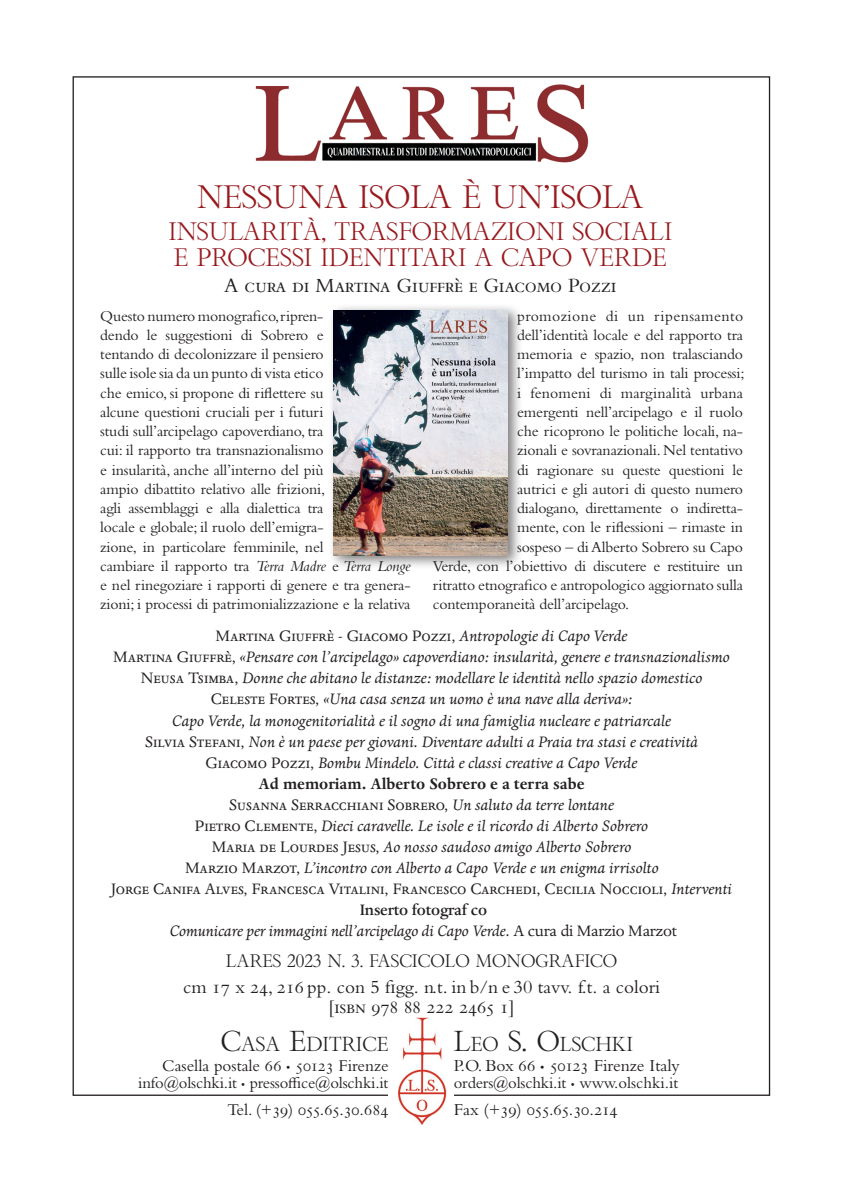
<style>
.page{position:relative;width:844px;height:1191px;background:#fff}
.page>*{position:absolute;margin:0;border:0;box-sizing:border-box;transform-origin:0 0}
.t1{font:31.5px "Bembo Titling MT Std";color:#981a1e}
.t2{font:24.5px/26.2px "Bembo Titling MT Std";color:#981a1e}
.t3{font:21px "Bembo Std";letter-spacing:-.02em;color:#231f20}
.t4{font:19.6px "Bembo Titling MT Std";color:#231f20}
.t5{font:19.25px/19.2px "Bembo Std";color:#231f20;text-align:center}
.t6{font:italic 17.5px/21px "Dante MT Pro";color:#231f20;text-align:center}
.t7{font:17.5px "Bembo Titling MT Std";color:#231f20}
.t8{font:17.5px "Bembo Std";color:#231f20}
.t9{font:17.5px "Bembo Std";letter-spacing:-.02em;color:#231f20}
.t10{font:17.15px "Bembo Std";color:#231f20}
.t11{font:17.15px "Bembo Std";letter-spacing:-.02em;color:#231f20}
.t12{font:16.62px "Bembo Std";letter-spacing:-.01em;color:#231f20}
.t13{font:15.75px/19.2px "Bembo Std";letter-spacing:-.01em;color:#231f20}
.t14{font:15.75px "Bembo Std";letter-spacing:.025em;color:#231f20}
.s1{font-style:italic}
.s2{font-style:normal}
.s3{font-weight:700;font-style:normal}
.s4{font-weight:500;font-style:normal}
.s5{font-size:28px}
.s6{font-size:11.9px}
.s7{font-size:11.38px}
.s8{font-size:12.25px}
</style>
<div class="page">
<img style="left:398px;top:1017px;width:48px;height:107px">
<div style="left:328px;top:303px;width:194px;height:266px;background:#231f20;opacity:.6"></div>
<img style="left:333px;top:310px;width:174px;height:245px">
<img style="left:255px;top:84px;width:334px;height:79px">
<h1 class="t1" style="left:197px;top:178px;width:448px">NESSUNA ISOLA È UN’ISOLA</h1>
<h2 class="t2" style="left:168px;top:218px;width:505px">INSULARITÀ, TRASFORMAZIONI SOCIALI<br>E PROCESSI IDENTITARI A CAPO VERDE</h2>
<h3 class="t3" style="left:224px;top:273px;width:394px">A cura di Martina Giuffrè e Giacomo Pozzi</h3>
<p class="t13" style="left:100px;top:306px;width:312px">Questo numero monografico,ripren-<br>dendo le suggestioni di Sobrero e<br>tentando di decolonizzare il pensiero<br>sulle isole sia da un punto di vista etico<br>che emico, si propone di riflettere su<br>alcune questioni cruciali per i futuri<br>studi sull’arcipelago capoverdiano, tra<br>cui: il rapporto tra transnazionalismo<br>e insularità, anche all’interno del più<br>ampio dibattito relativo alle frizioni,<br>agli assemblaggi e alla dialettica tra<br>locale e globale; il ruolo dell’emigra-<br>zione, in particolare femminile, nel<br>cambiare il rapporto tra <span class="s1">Terra Madre</span> e <span class="s1">Terra Longe </span>e nel rinegoziare i rapporti di genere e tra genera&shy;zioni; i processi di patrimonializzazione e la relativa</p>
<p class="t14" style="left:517px;top:306px;width:227px">promozione di un ripensamento</p>
<p class="t13" style="left:517px;top:325px;width:227px">dell’identità locale e del rapporto tra</p>
<p class="t13" style="left:517px;top:344px;width:227px">memoria e spazio, non tralasciando</p>
<p class="t13" style="left:517px;top:363px;width:229px">l’impatto del turismo in tali processi;</p>
<p class="t14" style="left:517px;top:383px;width:227px">i fenomeni di marginalità urbana</p>
<p class="t13" style="left:517px;top:402px;width:227px">emergenti nell’arcipelago e il ruolo</p>
<p class="t13" style="left:517px;top:421px;width:227px">che ricoprono le politiche locali, na-</p>
<p class="t13" style="left:517px;top:440px;width:227px">zionali e sovranazionali. Nel tentativo</p>
<p class="t13" style="left:517px;top:460px;width:227px">di ragionare su queste questioni le</p>
<p class="t13" style="left:517px;top:479px;width:227px">autrici e gli autori di questo numero</p>
<p class="t13" style="left:517px;top:498px;width:227px">dialogano, direttamente o indiretta-</p>
<p class="t13" style="left:517px;top:517px;width:227px">mente, con le riflessioni – rimaste in</p>
<p class="t13" style="left:517px;top:537px;width:227px">sospeso – di Alberto Sobrero su Capo</p>
<p class="t13" style="left:432px;top:556px;width:312px">Verde, con l’obiettivo di discutere e restituire un</p>
<p class="t13" style="left:432px;top:575px;width:312px">ritratto etnografico e antropologico aggiornato sulla</p>
<p class="t13" style="left:432px;top:594px;width:198px">contemporaneità dell’arcipelago.</p>
<p class="t6" style="left:111px;top:626px;width:622px"><span class="s2">Martina Giuffrè - Giacomo Pozzi,</span> Antropologie di Capo Verde<br><span class="s2">Martina Giuffrè,</span> «Pensare con l’arcipelago» capoverdiano: insularità, genere e transnazionalismo <span class="s2">Neusa Tsimba,</span> Donne che abitano le distanze: modellare le identità nello spazio domestico<br><span class="s2">Celeste Fortes,</span> «Una casa senza un uomo è una nave alla deriva»:<br>Capo Verde, la monogenitorialità e il sogno di una famiglia nucleare e patriarcale<br><span class="s2">Silvia Stefani,</span> Non è un paese per giovani. Diventare adulti a Praia tra stasi e creatività<br><span class="s2">Giacomo Pozzi,</span> Bombu Mindelo. Città e classi creative a Capo Verde<br><span class="s3">Ad memoriam. Alberto Sobrero e a terra sabe<br></span><span class="s2">Susanna Serracchiani Sobrero,</span> Un saluto da terre lontane<br><span class="s2">Pietro Clemente,</span> Dieci caravelle. Le isole e il ricordo di Alberto Sobrero<br><span class="s2">Maria de Lourdes Jesus,</span> Ao nosso saudoso amigo Alberto Sobrero<br><span class="s2">Marzio Marzot,</span> L’incontro con Alberto a Capo Verde e un enigma irrisolto<br><span class="s2">Jorge Canifa Alves, Francesca Vitalini, Francesco Carchedi, Cecilia Noccioli,</span> Interventi <span class="s4">Inserto fotograf co<br></span>Comunicare per immagini nell’arcipelago di Capo Verde. <span class="s2">A cura di Marzio Marzot</span></p>
<p class="t7" style="left:226px;top:950px;width:393px">LARES 2023 N. 3. FASCICOLO MONOGRAFICO</p>
<p class="t5" style="left:183px;top:977px;width:478px">cm 17 x 24, 216 pp. con 5 figg. n.t. in b/n e 30 tavv. f.t. a colori [isbn 978 88 222 2465 1]</p>
<p class="t4" style="left:221px;top:1031px;width:169px"><span class="s5">C</span>ASA <span class="s5">E</span>DITRICE</p>
<p class="t10" style="left:162px;top:1055px;width:228px">Casella postale 66 <span class="s6">•</span> 50123 Firenze</p>
<p class="t12" style="left:138px;top:1073px;width:251px">info@olschki.it <span class="s7">•</span> pressoffice@olschki.it</p>
<p class="t11" style="left:227px;top:1099px;width:162px">Tel. (+39) 055.65.30.684</p>
<p class="t4" style="left:453px;top:1031px;width:181px"><span class="s5">L</span>EO <span class="s5">S. O</span>LSCHKI</p>
<p class="t8" style="left:453px;top:1054px;width:227px">P.O. Box 66 <span class="s8">•</span> 50123 Firenze Italy</p>
<p class="t12" style="left:453px;top:1073px;width:226px">orders@olschki.it <span class="s7">•</span> www.olschki.it</p>
<p class="t9" style="left:453px;top:1098px;width:165px">Fax (+39) 055.65.30.214</p>
</div>
